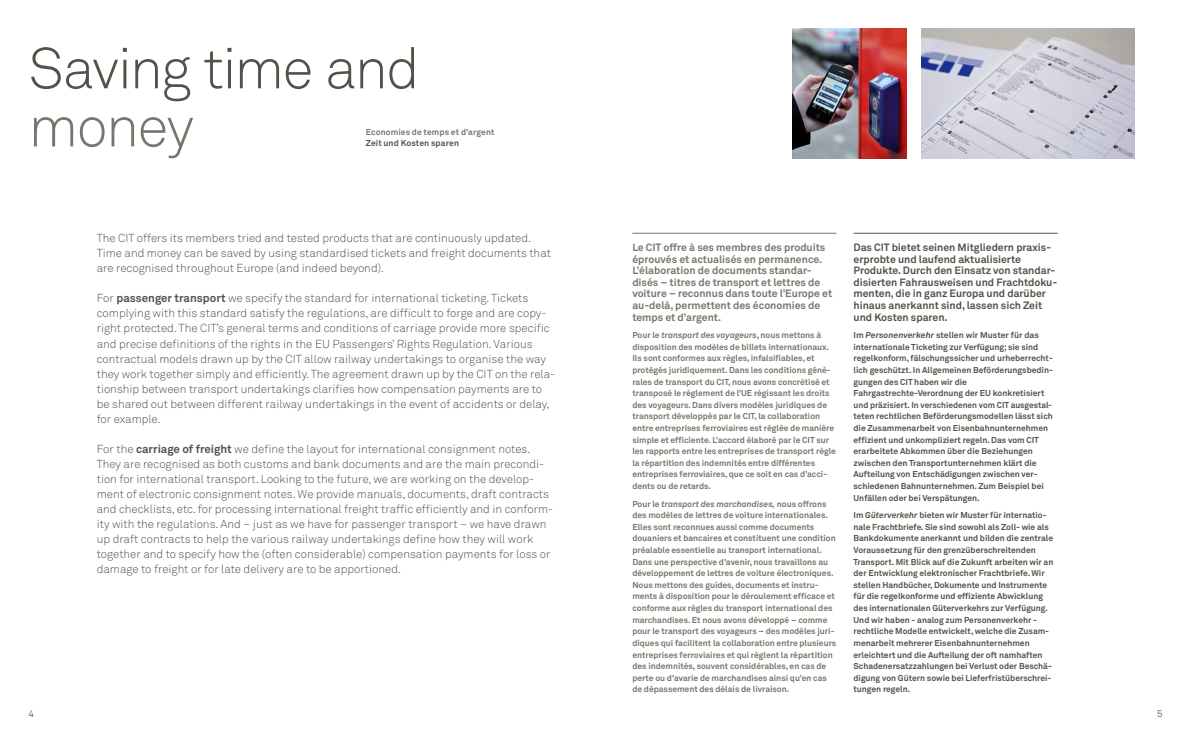
<style>
.page{position:relative;width:1191px;height:738px;background:#fff}
.page>*{position:absolute;margin:0;border:0;box-sizing:border-box;transform-origin:0 0}
.t1{font:300 57px "Akkurat";letter-spacing:-.035em;color:#535249}
.t2{font:300 57px "Akkurat";letter-spacing:-.03em;color:#77766c}
.t3{font:300 11.5px/15px "Akkurat";color:#535249}
.t4{font:700 10.5px/11.6px "Akkurat";color:#535249}
.t5{font:700 10.5px/11.6px "Akkurat";color:#77766c}
.t6{font:300 9.5px "Akkurat";color:#231f20}
.t7{font:700 8.5px/11.6px "Akkurat";color:#77766c}
.t8{font:700 8.5px/11.6px "Akkurat";color:#535249}
.s1{font-weight:700}
.s2{font-style:italic}
</style>
<div class="page">
<img style="left:921px;top:28px;width:213px;height:131px">
<img style="left:792px;top:28px;width:115px;height:131px">
<hr style="left:632px;top:233px;width:204px;height:1px;background:#77766c">
<hr style="left:853px;top:233px;width:204px;height:1px;background:#535249">
<h1 class="t1" style="left:28px;top:35px;width:393px">Saving time and</h1>
<h1 class="t2" style="left:28px;top:93px;width:167px">money</h1>
<p class="t7" style="left:366px;top:126px;width:130px">Economies de temps et d’argent</p>
<p class="t8" style="left:366px;top:138px;width:95px">Zeit und Kosten sparen</p>
<p class="t3" style="left:97px;top:231px;width:456px">The CIT offers its members tried and tested products that are continuously updated.<br>Time and money can be saved by using standardised tickets and freight documents that are recognised throughout Europe (and indeed beyond).</p>
<p class="t3" style="left:97px;top:291px;width:460px">For <span class="s1">passenger transport</span> we specify the standard for international ticketing. Tickets complying with this standard satisfy the regulations, are difficult to forge and are copy&shy;right protected. The CIT’s general terms and conditions of carriage provide more specific and precise definitions of the rights in the EU Passengers’ Rights Regulation. Various contractual models drawn up by the CIT allow railway undertakings to organise the way they work together simply and efficiently. The agreement drawn up by the CIT on the rela&shy;tionship between transport undertakings clarifies how compensation payments are to be shared out between different railway undertakings in the event of accidents or delay, for example.</p>
<p class="t3" style="left:97px;top:441px;width:458px">For the <span class="s1">carriage of freight</span> we define the layout for international consignment notes.<br>They are recognised as both customs and bank documents and are the main precondi&shy;tion for international transport. Looking to the future, we are working on the develop&shy;ment of electronic consignment notes. We provide manuals, documents, draft contracts and checklists, etc. for processing international freight traffic efficiently and in conform&shy;ity with the regulations. And – just as we have for passenger transport – we have drawn up draft contracts to help the various railway undertakings define how they will work together and to specify how the (often considerable) compensation payments for loss or damage to freight or for late delivery are to be apportioned.</p>
<p class="t5" style="left:632px;top:241px;width:201px">Le CIT offre à ses membres des produits éprouvés et actualisés en permanence.<br>L’élaboration de documents standar&shy;disés – titres de transport et lettres de voiture – reconnus dans toute l’Europe et au-delà, permettent des économies de temps et d’argent.</p>
<p class="t7" style="left:632px;top:329px;width:205px">Pour le <span class="s2">transport des voyageurs</span>, nous mettons à disposition des modèles de billets internationaux.<br>Ils sont conformes aux règles, infalsifiables, et protégés juridiquement. Dans les conditions géné&shy;rales de transport du CIT, nous avons concrétisé et transposé le règlement de l’UE régissant les droits des voyageurs. Dans divers modèles juridiques de transport développés par le CIT, la collaboration entre entreprises ferroviaires est réglée de manière simple et efficiente. L’accord élaboré par le CIT sur les rapports entre les entreprises de transport règle la répartition des indemnités entre différentes entreprises ferroviaires, que ce soit en cas d’acci&shy;dents ou de retards.</p>
<p class="t7" style="left:632px;top:497px;width:205px">Pour le <span class="s2">transport des marchandises,</span> nous offrons des modèles de lettres de voiture internationales.<br>Elles sont reconnues aussi comme documents douaniers et bancaires et constituent une condition préalable essentielle au transport international.<br>Dans une perspective d’avenir, nous travaillons au développement de lettres de voiture électroniques.<br>Nous mettons des guides, documents et instru&shy;ments à disposition pour le déroulement efficace et conforme aux règles du transport international des marchandises. Et nous avons développé – comme pour le transport des voyageurs – des modèles juri&shy;diques qui facilitent la collaboration entre plusieurs entreprises ferroviaires et qui règlent la répartition des indemnités, souvent considérables, en cas de perte ou d’avarie de marchandises ainsi qu’en cas de dépassement des délais de livraison.</p>
<p class="t4" style="left:853px;top:241px;width:205px">Das CIT bietet seinen Mitgliedern praxis&shy;erprobte und laufend aktualisierte Produkte. Durch den Einsatz von standar&shy;disierten Fahrausweisen und Frachtdoku&shy;menten, die in ganz Europa und darüber hinaus anerkannt sind, lassen sich Zeit und Kosten sparen.</p>
<p class="t8" style="left:853px;top:329px;width:201px">Im <span class="s2">Personenverkehr</span> stellen wir Muster für das internationale Ticketing zur Verfügung; sie sind regelkonform, fälschungssicher und urheberrecht&shy;lich geschützt. In Allgemeinen Beförderungsbedin&shy;gungen des CIT haben wir die Fahrgastrechte-Verordnung der EU konkretisiert und präzisiert. In verschiedenen vom CIT ausgestal&shy;teten rechtlichen Beförderungsmodellen lässt sich die Zusammenarbeit von Eisenbahnunternehmen effizient und unkompliziert regeln. Das vom CIT erarbeitete Abkommen über die Beziehungen zwischen den Transportunternehmen klärt die Aufteilung von Entschädigungen zwischen ver&shy;schiedenen Bahnunternehmen. Zum Beispiel bei Unfällen oder bei Verspätungen.</p>
<p class="t8" style="left:853px;top:509px;width:201px">Im <span class="s2">Güterverkehr</span> bieten wir Muster für internatio&shy;nale Frachtbriefe. Sie sind sowohl als Zoll- wie als Bankdokumente anerkannt und bilden die zentrale Voraussetzung für den grenzüberschreitenden Transport. Mit Blick auf die Zukunft arbeiten wir an der Entwicklung elektronischer Frachtbriefe. Wir stellen Handbücher, Dokumente und Instrumente für die regelkonforme und effiziente Abwicklung des internationalen Güterverkehrs zur Verfügung.<br>Und wir haben - analog zum Personenverkehr - rechtliche Modelle entwickelt, welche die Zusam&shy;menarbeit mehrerer Eisenbahnunternehmen erleichtert und die Aufteilung der oft namhaften Schadenersatzzahlungen bei Verlust oder Beschä&shy;digung von Gütern sowie bei Lieferfristüberschrei&shy;tungen regeln.</p>
<p class="t6" style="left:28px;top:707px;width:7px">4</p>
<p class="t6" style="left:1157px;top:707px;width:7px">5</p>
</div>
